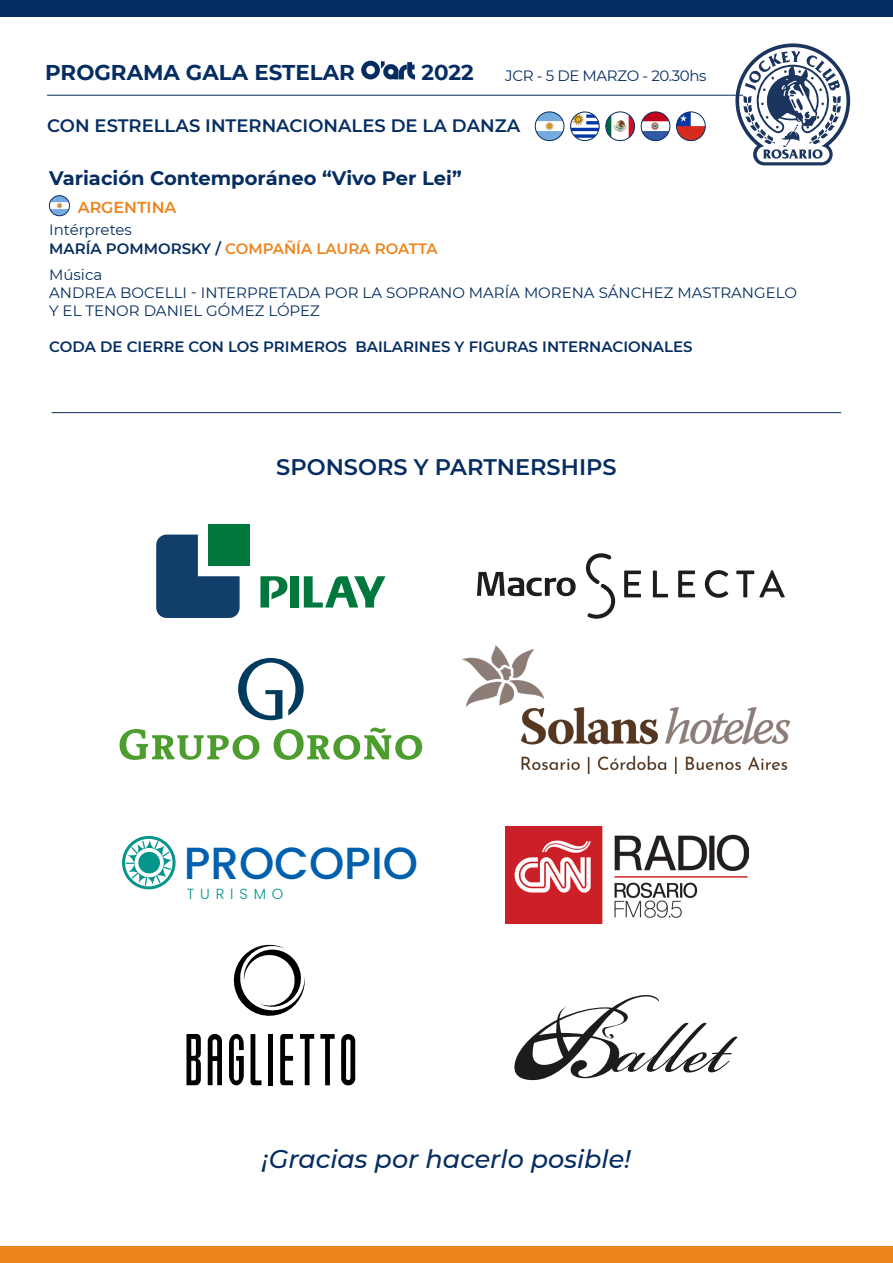
<style>
.page{position:relative;width:893px;height:1263px;background:#fff}
.page>*{position:absolute;margin:0;border:0;box-sizing:border-box;transform-origin:0 0}
.t1{font:500 45px "Poppins";color:#0060ae}
.t2{font:italic 500 25.5px "Montserrat";color:#052d61}
.t3{font:600 22.5px "Montserrat";color:#052d61}
.t4{font:700 21.45px "Montserrat";color:#052d61}
.t5{font:700 19.5px "Montserrat";color:#052d61}
.t6{font:600 18px "Montserrat";color:#052d61}
.t7{font:600 15.9px "Montserrat";color:#ec841e}
.t8{font:15px/18px "Montserrat";color:#052d61}
.t9{font:600 15px "Montserrat";color:#052d61}
.t10{font:600 15px/19.5px "Montserrat";color:#ec841e}
.t11{font:15px "Montserrat";letter-spacing:-.025em;color:#052d61}
.t12{font:300 14.7px "Poppins";letter-spacing:.4em;color:#05958b}
.s1{font-weight:400;color:#052d61}
.s2{color:#052d61}
</style>
<div class="page">
<div style="left:0;top:1247px;width:893px;height:16px;background:#ec841e"></div>
<hr style="left:47px;top:95px;width:696px;height:1px;background:#052d61">
<hr style="left:52px;top:412px;width:789px;height:1px;background:#052d61">
<div style="left:0;top:0;width:893px;height:16px;background:#052d61"></div>
<svg style="left:732px;top:43px;width:119px;height:122px"></svg>
<svg style="left:361px;top:61px;width:54px;height:19px"></svg>
<svg style="left:126px;top:840px;width:46px;height:45px"></svg>
<div style="left:138px;top:852px;width:22px;height:21px;background:#05958b;border-radius:50%"></div>
<div style="left:122px;top:836px;width:54px;height:53px;border:3px solid #05958b;border-radius:50%"></div>
<svg style="left:477px;top:572px;width:99px;height:24px"></svg>
<svg style="left:624px;top:570px;width:17px;height:27px"></svg>
<svg style="left:653px;top:570px;width:15px;height:27px"></svg>
<svg style="left:678px;top:570px;width:17px;height:27px"></svg>
<svg style="left:705px;top:570px;width:23px;height:28px"></svg>
<svg style="left:736px;top:570px;width:49px;height:27px"></svg>
<svg style="left:585px;top:553px;width:31px;height:66px"></svg>
<svg style="left:120px;top:729px;width:139px;height:31px"></svg>
<svg style="left:274px;top:727px;width:148px;height:33px"></svg>
<svg style="left:238px;top:658px;width:66px;height:62px"></svg>
<svg style="left:156px;top:535px;width:84px;height:83px;background:#33597f"></svg>
<div style="left:208px;top:524px;width:42px;height:42px;background:#00783d"></div>
<div style="left:290px;top:576px;width:9px;height:31px;background:#00783d"></div>
<svg style="left:260px;top:576px;width:27px;height:31px"></svg>
<svg style="left:304px;top:576px;width:82px;height:31px"></svg>
<img style="left:505px;top:826px;width:244px;height:97px">
<svg style="left:514px;top:995px;width:224px;height:85px"></svg>
<svg style="left:233px;top:944px;width:72px;height:72px"></svg>
<svg style="left:186px;top:1034px;width:15px;height:51px"></svg>
<svg style="left:208px;top:1033px;width:14px;height:52px"></svg>
<svg style="left:341px;top:1034px;width:14px;height:52px"></svg>
<svg style="left:229px;top:1033px;width:15px;height:53px"></svg>
<svg style="left:280px;top:1034px;width:13px;height:51px"></svg>
<svg style="left:320px;top:1034px;width:15px;height:51px"></svg>
<svg style="left:300px;top:1034px;width:14px;height:51px"></svg>
<svg style="left:251px;top:1034px;width:10px;height:51px"></svg>
<hr style="left:269px;top:1034px;width:4px;height:51px;background:#000">
<img style="left:463px;top:645px;width:326px;height:128px">
<img style="left:535px;top:112px;width:29px;height:29px;border-radius:14px">
<div style="left:535px;top:112px;width:29px;height:29px;border:1px solid #052d61;border-radius:50%"></div>
<img style="left:677px;top:112px;width:28px;height:29px;border-radius:14px">
<div style="left:676px;top:112px;width:29px;height:29px;border:1px solid #052d61;border-radius:50%"></div>
<img style="left:641px;top:112px;width:29px;height:29px;border-radius:14px">
<div style="left:641px;top:112px;width:29px;height:29px;border:1px solid #052d61;border-radius:50%"></div>
<img style="left:606px;top:112px;width:29px;height:29px;border-radius:14px">
<div style="left:606px;top:112px;width:29px;height:29px;border:1px solid #052d61;border-radius:50%"></div>
<img style="left:571px;top:112px;width:28px;height:29px;border-radius:14px">
<div style="left:570px;top:112px;width:29px;height:29px;border:1px solid #052d61;border-radius:50%"></div>
<img style="left:49px;top:196px;width:20px;height:20px;border-radius:10px">
<div style="left:49px;top:195px;width:21px;height:21px;border:1px solid #052d61;border-radius:50%"></div>
<h3 class="t4" style="left:45px;top:56px;width:311px">PROGRAMA GALA ESTELAR</h3>
<h3 class="t4" style="left:421px;top:56px;width:54px">2022</h3>
<p class="t11" style="left:505px;top:65px;width:203px">JCR - 5 DE MARZO - 20.30hs</p>
<p class="t6" style="left:47px;top:113px;width:475px">CON ESTRELLAS INTERNACIONALES DE LA DANZA</p>
<h3 class="t5" style="left:49px;top:164px;width:414px">Variación Contemporáneo “Vivo Per Lei”</h3>
<p class="t10" style="left:49px;top:219px;width:390px"><span class="s1">Intérpretes<br></span><span class="s2">MARÍA POMMORSKY /</span> COMPAÑÍA LAURA ROATTA</p>
<p class="t8" style="left:49px;top:265px;width:749px">Música<br>ANDREA BOCELLI - INTERPRETADA POR LA SOPRANO MARÍA MORENA SÁNCHEZ MASTRANGELO<br>Y EL TENOR DANIEL GÓMEZ LÓPEZ</p>
<p class="t9" style="left:49px;top:336px;width:645px">CODA DE CIERRE CON LOS PRIMEROS BAILARINES Y FIGURAS INTERNACIONALES</p>
<p class="t7" style="left:78px;top:196px;width:100px">ARGENTINA</p>
<h3 class="t3" style="left:276px;top:451px;width:342px">SPONSORS Y PARTNERSHIPS</h3>
<h1 class="t1" style="left:184px;top:837px;width:236px">PROCOPIO</h1>
<p class="t12" style="left:187px;top:885px;width:98px">TURISMO</p>
<h2 class="t2" style="left:262px;top:1141px;width:371px">¡Gracias por hacerlo posible!</h2>
</div>
